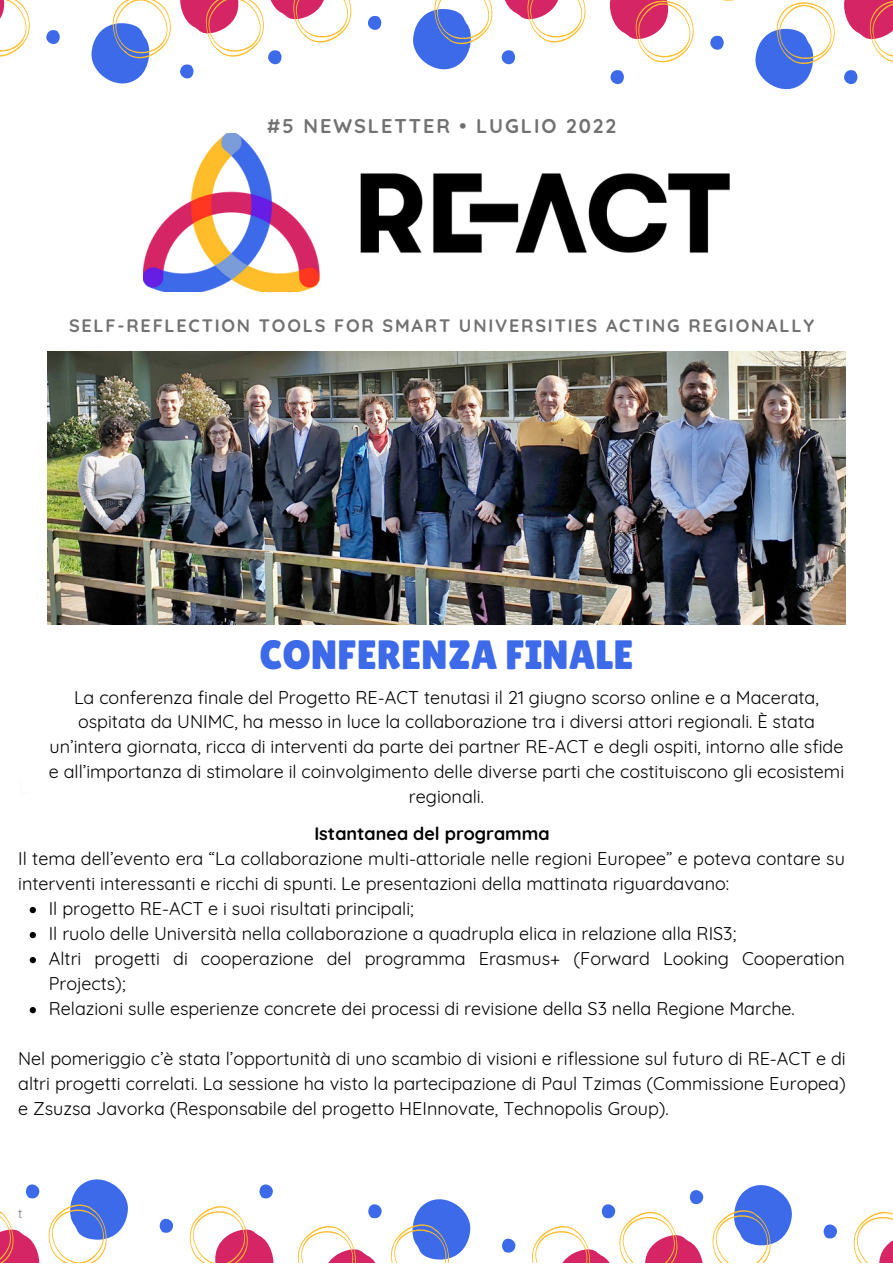
<style>
.page{position:relative;width:893px;height:1264px;background:#fff}
.page>*{position:absolute;margin:0;border:0;box-sizing:border-box;transform-origin:0 0}
.t1{font:40.95px "Lilita One";color:#3d6ae8}
.t2{font:700 19.8px "Quicksand";letter-spacing:.1em;color:#717171}
.t3{font:18px/25px "Quicksand";color:#000}
.t4{font:700 18px "Quicksand";letter-spacing:.1em;color:#717171}
.t5{font:700 18px "Quicksand";color:#000}
.t6{font:12.45px "Quicksand";color:#717171}
</style>
<div class="page">
<img style="left:47px;top:351px;width:798px;height:273px">
<svg style="left:0;top:0;width:30px;height:57px"></svg>
<svg style="left:46px;top:30px;width:14px;height:14px"></svg>
<svg style="left:91px;top:0;width:80px;height:83px"></svg>
<svg style="left:180px;top:0;width:172px;height:79px"></svg>
<svg style="left:368px;top:16px;width:14px;height:14px"></svg>
<svg style="left:413px;top:0;width:173px;height:69px"></svg>
<svg style="left:609px;top:0;width:283px;height:89px"></svg>
<svg style="left:853px;top:1211px;width:39px;height:51px"></svg>
<svg style="left:823px;top:1224px;width:14px;height:14px"></svg>
<svg style="left:712px;top:1185px;width:80px;height:77px"></svg>
<svg style="left:532px;top:1190px;width:172px;height:72px"></svg>
<svg style="left:502px;top:1238px;width:13px;height:14px"></svg>
<svg style="left:297px;top:1199px;width:174px;height:63px"></svg>
<svg style="left:259px;top:1184px;width:14px;height:14px"></svg>
<svg style="left:189px;top:1206px;width:85px;height:56px"></svg>
<svg style="left:159px;top:1218px;width:14px;height:15px"></svg>
<svg style="left:25px;top:1184px;width:15px;height:14px"></svg>
<svg style="left:48px;top:1179px;width:80px;height:83px"></svg>
<svg style="left:0;top:1211px;width:40px;height:51px"></svg>
<img style="left:144px;top:134px;width:585px;height:157px">
<svg style="left:30px;top:906px;width:6px;height:7px"></svg>
<svg style="left:30px;top:932px;width:6px;height:6px"></svg>
<svg style="left:30px;top:957px;width:6px;height:6px"></svg>
<svg style="left:30px;top:1007px;width:6px;height:6px"></svg>
<p class="t2" style="left:267px;top:113px;width:351px">#5 NEWSLETTER • LUGLIO 2022</p>
<p class="t4" style="left:69px;top:314px;width:746px">SELF-REFLECTION TOOLS FOR SMART UNIVERSITIES ACTING REGIONALLY</p>
<h1 class="t1" style="left:259px;top:631px;width:375px">CONFERENZA FINALE</h1>
<p class="t3" style="left:49px;top:684px;width:796px;text-align:center">La conferenza finale del Progetto RE-ACT tenutasi il 21 giugno scorso online e a Macerata, ospitata da UNIMC, ha messo in luce la collaborazione tra i diversi attori regionali. È stata un’intera giornata, ricca di interventi da parte dei partner RE-ACT e degli ospiti, intorno alle sfide e all’importanza di stimolare il coinvolgimento delle diverse parti che costituiscono gli ecosistemi regionali.</p>
<p class="t5" style="left:314px;top:822px;width:237px">Istantanea del programma</p>
<p class="t3" style="left:18px;top:845px;width:828px">Il tema dell’evento era “La collaborazione multi-attoriale nelle regioni Europee” e poteva contare su interventi interessanti e ricchi di spunti. Le presentazioni della mattinata riguardavano:</p>
<p class="t3" style="left:49px;top:896px;width:797px">Il progetto RE-ACT e i suoi risultati principali;<br>Il ruolo delle Università nella collaborazione a quadrupla elica in relazione alla RIS3;<br>Altri progetti di cooperazione del programma Erasmus+ (Forward Looking Cooperation Projects);<br>Relazioni sulle esperienze concrete dei processi di revisione della S3 nella Regione Marche.</p>
<p class="t3" style="left:18px;top:1046px;width:829px;text-align:justify">Nel pomeriggio c’è stata l’opportunità di uno scambio di visioni e riflessione sul futuro di RE-ACT e di altri progetti correlati. La sessione ha visto la partecipazione di Paul Tzimas (Commissione Europea) e Zsuzsa Javorka (Responsabile del progetto HEInnovate, Technopolis Group).</p>
<p class="t6" style="left:18px;top:1205px;width:6px">t</p>
</div>
